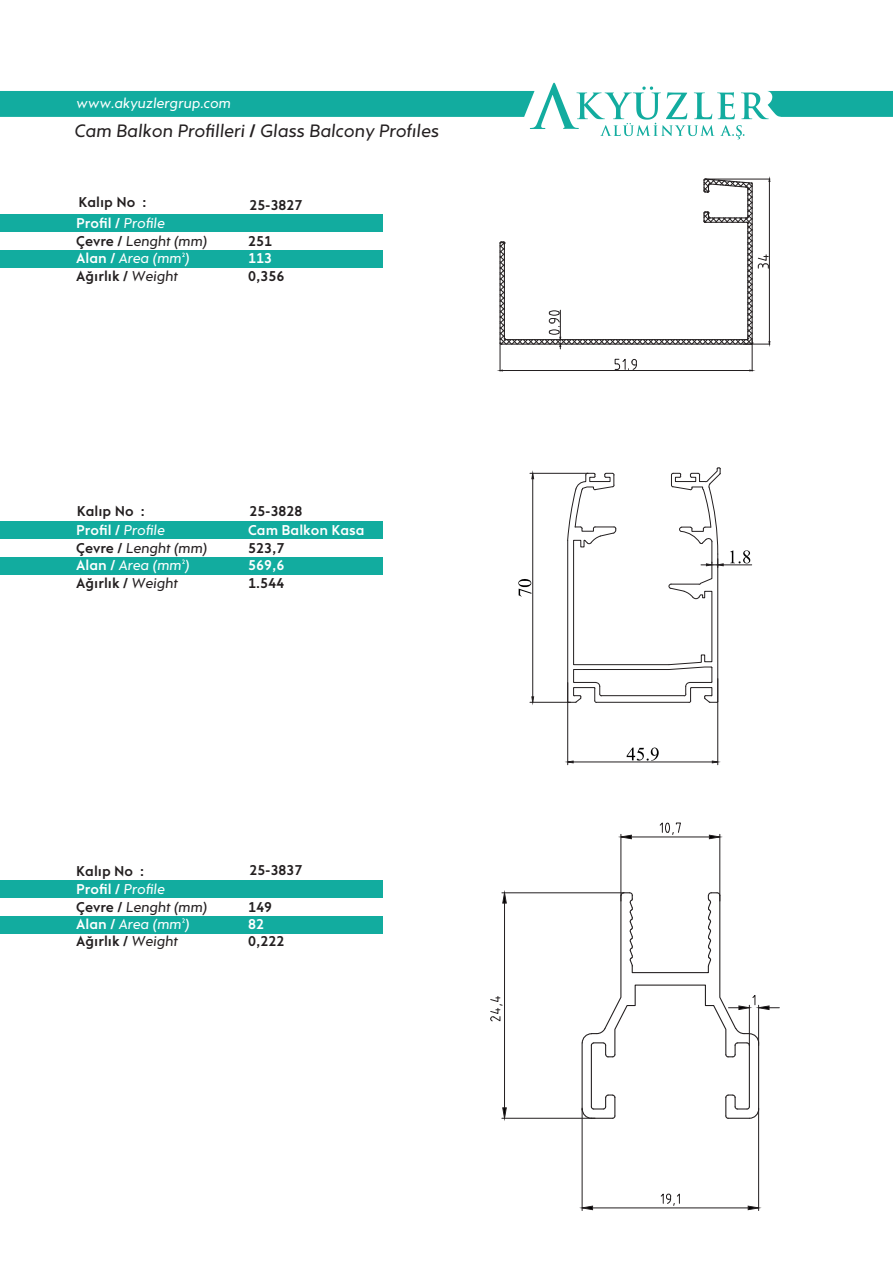
<style>
.page{position:relative;width:893px;height:1263px;background:#fff}
.page>*{position:absolute;margin:0;border:0;box-sizing:border-box;transform-origin:0 0}
.t1{font:italic 18.3px "Rams";color:#231f20}
.t2{font:italic 14.55px/17.4px "Rams";color:#231f20}
.t3{font:700 14.55px "Rams";color:#231f20}
.t4{font:700 14.55px "Rams";color:#fff}
.t5{font:italic 14.55px "Rams";color:#fff}
.s1{font-weight:700;font-style:normal}
.s2{font-weight:700;font-style:normal;color:#fff}
.s3{color:#fff}
</style>
<div class="page">
<svg style="left:0;top:83px;width:893px;height:56px"></svg>
<div style="left:0;top:215px;width:383px;height:17px;background:#12ac9f"></div>
<div style="left:0;top:250px;width:383px;height:17px;background:#12ac9f"></div>
<svg style="left:499px;top:178px;width:272px;height:193px"></svg>
<div style="left:0;top:522px;width:383px;height:17px;background:#12ac9f"></div>
<div style="left:0;top:557px;width:383px;height:17px;background:#12ac9f"></div>
<svg style="left:182px;top:559px;width:3px;height:5px"></svg>
<hr style="left:567px;top:683px;width:1px;height:82px;background:#231f20">
<hr style="left:717px;top:679px;width:1px;height:86px;background:#231f20">
<hr style="left:573px;top:761px;width:139px;height:1px;background:#231f20">
<svg style="left:567px;top:760px;width:7px;height:3px"></svg>
<svg style="left:712px;top:760px;width:6px;height:3px"></svg>
<svg style="left:627px;top:747px;width:32px;height:14px"></svg>
<hr style="left:530px;top:702px;width:40px;height:1px;background:#231f20">
<hr style="left:530px;top:473px;width:58px;height:1px;background:#231f20">
<hr style="left:532px;top:479px;width:1px;height:218px;background:#231f20">
<svg style="left:531px;top:696px;width:3px;height:7px"></svg>
<svg style="left:531px;top:473px;width:3px;height:6px"></svg>
<svg style="left:518px;top:579px;width:13px;height:18px"></svg>
<svg style="left:567px;top:467px;width:185px;height:236px"></svg>
<div style="left:0;top:880px;width:383px;height:17px;background:#12ac9f"></div>
<div style="left:0;top:916px;width:383px;height:17px;background:#12ac9f"></div>
<svg style="left:182px;top:918px;width:3px;height:5px"></svg>
<svg style="left:581px;top:1094px;width:35px;height:25px"></svg>
<hr style="left:591px;top:1045px;width:1px;height:62px;background:#231f20">
<hr style="left:749px;top:1045px;width:1px;height:62px;background:#231f20">
<svg style="left:725px;top:1094px;width:35px;height:25px"></svg>
<hr style="left:758px;top:1043px;width:1px;height:66px;background:#231f20">
<hr style="left:582px;top:1043px;width:1px;height:67px;background:#231f20">
<hr style="left:621px;top:834px;width:1px;height:67px;background:#231f20">
<hr style="left:719px;top:834px;width:1px;height:67px;background:#231f20">
<hr style="left:631px;top:836px;width:78px;height:1px;background:#231f20">
<svg style="left:620px;top:834px;width:12px;height:5px"></svg>
<svg style="left:709px;top:834px;width:12px;height:5px"></svg>
<svg style="left:659px;top:822px;width:22px;height:13px"></svg>
<hr style="left:502px;top:892px;width:122px;height:1px;background:#231f20">
<hr style="left:502px;top:1118px;width:93px;height:1px;background:#231f20">
<hr style="left:504px;top:903px;width:1px;height:205px;background:#231f20">
<svg style="left:502px;top:892px;width:5px;height:12px"></svg>
<svg style="left:502px;top:1107px;width:5px;height:12px"></svg>
<svg style="left:490px;top:996px;width:13px;height:26px"></svg>
<hr style="left:582px;top:1108px;width:1px;height:102px;background:#231f20">
<hr style="left:758px;top:1108px;width:1px;height:102px;background:#231f20">
<hr style="left:593px;top:1207px;width:155px;height:1px;background:#231f20">
<svg style="left:581px;top:1205px;width:12px;height:5px"></svg>
<svg style="left:747px;top:1205px;width:12px;height:5px"></svg>
<svg style="left:660px;top:1193px;width:20px;height:13px"></svg>
<svg style="left:581px;top:892px;width:198px;height:166px"></svg>
<p class="t5" style="left:76px;top:94px;width:156px">www.akyuzlergrup.com</p>
<p class="t1" style="left:75px;top:120px;width:366px">Cam Balkon Profilleri <span class="s1">/</span> Glass Balcony Profıles</p>
<p class="t3" style="left:78px;top:194px;width:69px">Kalıp No :</p>
<p class="t3" style="left:249px;top:196px;width:54px">25-3827</p>
<p class="t2" style="left:76px;top:215px;width:132px"><span class="s2">Profil /</span> <span class="s3">Profile<br></span><span class="s1">Çevre /</span> Lenght (mm)<br><span class="s2">Alan /</span> <span class="s3">Area (mm )<br></span><span class="s1">Ağırlık /</span> Weight</p>
<p class="t3" style="left:248px;top:232px;width:25px">251</p>
<p class="t4" style="left:248px;top:249px;width:25px">113</p>
<p class="t3" style="left:248px;top:267px;width:38px">0,356</p>
<p class="t3" style="left:77px;top:502px;width:69px">Kalıp No :</p>
<p class="t3" style="left:249px;top:502px;width:54px">25-3828</p>
<p class="t2" style="left:76px;top:522px;width:132px"><span class="s2">Profil /</span> <span class="s3">Profile<br></span><span class="s1">Çevre /</span> Lenght (mm)<br><span class="s2">Alan /</span> <span class="s3">Area (mm )<br></span><span class="s1">Ağırlık /</span> Weight</p>
<p class="t4" style="left:248px;top:521px;width:118px">Cam Balkon Kasa</p>
<p class="t3" style="left:248px;top:539px;width:38px">523,7</p>
<p class="t4" style="left:248px;top:556px;width:38px">569,6</p>
<p class="t3" style="left:248px;top:574px;width:37px">1.544</p>
<p class="t3" style="left:76px;top:862px;width:69px">Kalıp No :</p>
<p class="t3" style="left:249px;top:861px;width:54px">25-3837</p>
<p class="t2" style="left:76px;top:880px;width:132px"><span class="s2">Profil /</span> <span class="s3">Profile<br></span><span class="s1">Çevre /</span> Lenght (mm)<br><span class="s2">Alan /</span> <span class="s3">Area (mm )<br></span><span class="s1">Ağırlık /</span> Weight</p>
<p class="t3" style="left:248px;top:898px;width:25px">149</p>
<p class="t4" style="left:248px;top:915px;width:17px">82</p>
<p class="t3" style="left:248px;top:933px;width:38px">0,222</p>
</div>
